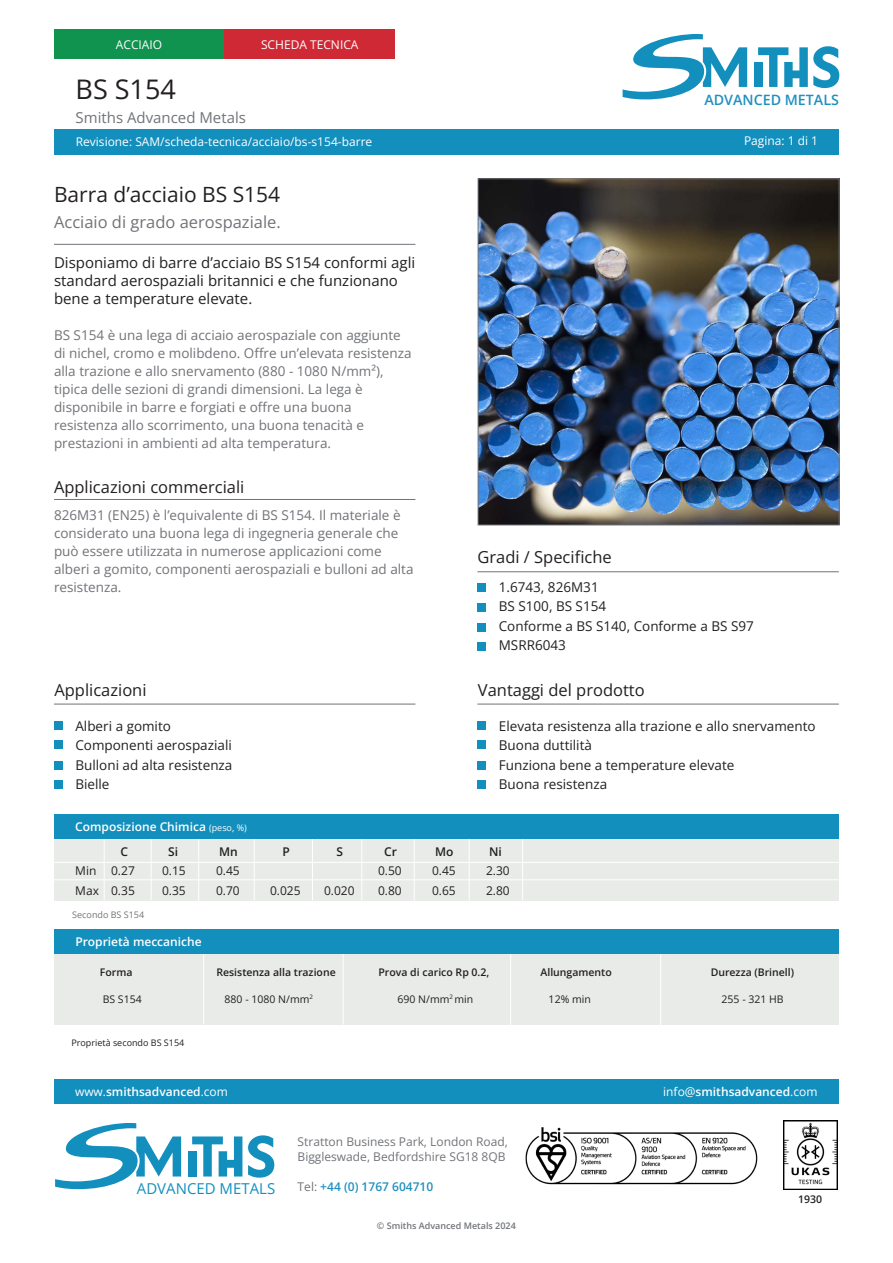
<style>
.page{position:relative;width:893px;height:1263px;background:#fff}
.page>*{position:absolute;margin:0;border:0;box-sizing:border-box;transform-origin:0 0}
.t1{font:27px "Open Sans";color:#231f20}
.t2{font:21px "Open Sans";color:#231f20}
.t3{font:16.5px "Open Sans";color:#231f20}
.t4{font:16.5px "Open Sans";color:#707378}
.t5{font:15px/18px "Open Sans";color:#231f20}
.t6{font:15px "Open Sans";color:#707378}
.t7{font:15px "Open Sans";color:#138fbe}
.t8{font:600 14.25px "Open Sans";color:#2090be}
.t9{font:13.5px/18px "Open Sans";color:#707378}
.t10{font:13.5px "Open Sans";color:#231f20}
.t11{font:12px "Open Sans";color:#fff}
.t12{font:600 12px "Open Sans";color:#fff}
.t13{font:12px "Open Sans";color:#231f20}
.t14{font:12px/15px "Open Sans";color:#707378}
.t15{font:600 12px "Open Sans";color:#2090be}
.t16{font:600 12px "Open Sans";color:#231f20}
.t17{font:600 10.5px "Open Sans";color:#231f20}
.t18{font:10.5px "Open Sans";color:#231f20}
.t19{font:600 9px "Open Sans";color:#707378}
.t20{font:9px "Open Sans";color:#231f20}
.t21{font:9px "Open Sans";color:#707378}
.s1{font-weight:400;font-size:9px}
.s2{font-weight:400}
.s3{font-weight:400;color:#707378}
</style>
<div class="page">
<div style="left:54px;top:129px;width:785px;height:25px;background:#138fbe"></div>
<img style="left:480px;top:181px;width:357px;height:342px">
<div style="left:478px;top:179px;width:361px;height:346px;border:1px solid #707378"></div>
<div style="left:54px;top:130px;width:785px;height:25px;background:#138fbe"></div>
<svg style="left:623px;top:34px;width:124px;height:65px"></svg>
<div style="left:754px;top:62px;width:8px;height:25px;background:#138fbe"></div>
<svg style="left:758px;top:46px;width:81px;height:42px"></svg>
<div style="left:54px;top:721px;width:9px;height:9px;background:#138fbe"></div>
<div style="left:54px;top:741px;width:9px;height:8px;background:#138fbe"></div>
<div style="left:54px;top:761px;width:9px;height:9px;background:#138fbe"></div>
<div style="left:54px;top:780px;width:9px;height:9px;background:#138fbe"></div>
<hr style="left:54px;top:704px;width:361px;height:1px;background:#707378">
<hr style="left:477px;top:571px;width:362px;height:1px;background:#707378">
<div style="left:54px;top:29px;width:170px;height:29px;background:#10934f"></div>
<div style="left:225px;top:29px;width:170px;height:29px;background:#cf2935"></div>
<hr style="left:54px;top:244px;width:361px;height:1px;background:#707378">
<div style="left:477px;top:721px;width:9px;height:9px;background:#138fbe"></div>
<div style="left:477px;top:741px;width:9px;height:8px;background:#138fbe"></div>
<div style="left:477px;top:761px;width:9px;height:9px;background:#138fbe"></div>
<div style="left:477px;top:780px;width:9px;height:9px;background:#138fbe"></div>
<hr style="left:477px;top:704px;width:362px;height:1px;background:#707378">
<hr style="left:54px;top:499px;width:361px;height:1px;background:#707378">
<div style="left:477px;top:584px;width:9px;height:8px;background:#138fbe"></div>
<div style="left:477px;top:603px;width:9px;height:8px;background:#138fbe"></div>
<div style="left:477px;top:623px;width:9px;height:9px;background:#138fbe"></div>
<div style="left:477px;top:642px;width:9px;height:9px;background:#138fbe"></div>
<div style="left:54px;top:1079px;width:785px;height:25px;background:#138fbe"></div>
<svg style="left:55px;top:1123px;width:126px;height:66px"></svg>
<div style="left:188px;top:1151px;width:8px;height:25px;background:#138fbe"></div>
<svg style="left:192px;top:1136px;width:50px;height:40px"></svg>
<svg style="left:248px;top:1135px;width:26px;height:43px"></svg>
<img style="left:525px;top:1127px;width:233px;height:58px">
<img style="left:783px;top:1120px;width:54px;height:69px">
<div style="left:54px;top:832px;width:785px;height:68px;background:#e8ebe8"></div>
<hr style="left:54px;top:862px;width:785px;height:1px;background:#fff">
<hr style="left:54px;top:879px;width:785px;height:1px;background:#fff">
<hr style="left:104px;top:833px;width:1px;height:67px;background:#fff">
<hr style="left:151px;top:833px;width:1px;height:67px;background:#fff">
<hr style="left:198px;top:834px;width:1px;height:67px;background:#fff">
<hr style="left:254px;top:833px;width:1px;height:67px;background:#fff">
<hr style="left:312px;top:833px;width:1px;height:67px;background:#fff">
<hr style="left:361px;top:833px;width:1px;height:67px;background:#fff">
<hr style="left:414px;top:834px;width:1px;height:67px;background:#fff">
<hr style="left:469px;top:834px;width:1px;height:66px;background:#fff">
<hr style="left:522px;top:833px;width:1px;height:67px;background:#fff">
<div style="left:54px;top:947px;width:785px;height:78px;background:#e8ebe8"></div>
<hr style="left:203px;top:948px;width:1px;height:76px;background:#fff">
<hr style="left:343px;top:948px;width:1px;height:77px;background:#fff">
<hr style="left:510px;top:950px;width:1px;height:76px;background:#fff">
<hr style="left:660px;top:951px;width:1px;height:76px;background:#fff">
<div style="left:54px;top:814px;width:785px;height:25px;background:#138fbe"></div>
<div style="left:54px;top:929px;width:785px;height:25px;background:#138fbe"></div>
<p class="t11" style="left:116px;top:37px;width:48px">ACCIAIO</p>
<p class="t11" style="left:261px;top:37px;width:99px">SCHEDA TECNICA</p>
<p class="t1" style="left:76px;top:71px;width:102px">BS S154</p>
<p class="t6" style="left:76px;top:107px;width:172px">Smiths Advanced Metals</p>
<p class="t11" style="left:76px;top:133px;width:298px">Revisione: SAM/scheda-tecnica/acciaio/bs-s154-barre</p>
<p class="t11" style="left:744px;top:132px;width:76px">Pagina: 1 di 1</p>
<p class="t8" style="left:704px;top:90px;width:136px">ADVANCED METALS</p>
<p class="t11" style="left:76px;top:136px;width:261px">Rev: SMC/info_sheet/heat_treatments/jun2021</p>
<p class="t11" style="left:747px;top:135px;width:72px">Pages: 2 of 2</p>
<p class="t2" style="left:54px;top:180px;width:228px">Barra d’acciaio BS S154</p>
<p class="t4" style="left:54px;top:211px;width:228px">Acciaio di grado aerospaziale.</p>
<p class="t5" style="left:54px;top:253px;width:363px">Disponiamo di barre d’acciaio BS S154 conformi agli standard aerospaziali britannici e che funzionano bene a temperature elevate.</p>
<p class="t9" style="left:54px;top:326px;width:359px">BS S154 è una lega di acciaio aerospaziale con aggiunte di nichel, cromo e molibdeno. Offre un’elevata resistenza alla trazione e allo snervamento (880 - 1080 N/mm²),</p>
<p class="t9" style="left:54px;top:380px;width:310px">tipica delle sezioni di grandi dimensioni. La lega è</p>
<p class="t9" style="left:54px;top:398px;width:299px">disponibile in barre e forgiati e offre una buona</p>
<p class="t9" style="left:54px;top:416px;width:312px">resistenza allo scorrimento, una buona tenacità e prestazioni in ambienti ad alta temperatura.</p>
<p class="t3" style="left:54px;top:476px;width:192px">Applicazioni commerciali</p>
<p class="t9" style="left:54px;top:506px;width:361px">826M31 (EN25) è l’equivalente di BS S154. Il materiale è considerato una buona lega di ingegneria generale che può essere utilizzata in numerose applicazioni come alberi a gomito, componenti aerospaziali e bulloni ad alta resistenza.</p>
<p class="t3" style="left:54px;top:678px;width:94px">Applicazioni</p>
<p class="t10" style="left:75px;top:716px;width:97px">Alberi a gomito</p>
<p class="t10" style="left:75px;top:736px;width:158px">Componenti aerospaziali</p>
<p class="t10" style="left:75px;top:755px;width:159px">Bulloni ad alta resistenza</p>
<p class="t10" style="left:75px;top:775px;width:36px">Bielle</p>
<p class="t12" style="left:75px;top:819px;width:173px">Composizione Chimica <span class="s1">(peso, %)</span></p>
<p class="t3" style="left:477px;top:546px;width:136px">Gradi / Specifiche</p>
<p class="t10" style="left:499px;top:578px;width:101px">1.6743, 826M31</p>
<p class="t10" style="left:499px;top:597px;width:109px">BS S100, BS S154</p>
<p class="t10" style="left:499px;top:617px;width:257px">Conforme a BS S140, Conforme a BS S97</p>
<p class="t10" style="left:499px;top:636px;width:69px">MSRR6043</p>
<p class="t3" style="left:478px;top:678px;width:168px">Vantaggi del prodotto</p>
<p class="t10" style="left:499px;top:716px;width:318px">Elevata resistenza alla trazione e allo snervamento</p>
<p class="t10" style="left:499px;top:736px;width:95px">Buona duttilità</p>
<p class="t10" style="left:499px;top:755px;width:237px">Funziona bene a temperature elevate</p>
<p class="t10" style="left:499px;top:775px;width:110px">Buona resistenza</p>
<p class="t16" style="left:120px;top:843px;width:9px">C</p>
<p class="t16" style="left:168px;top:843px;width:11px">Si</p>
<p class="t16" style="left:219px;top:843px;width:20px">Mn</p>
<p class="t16" style="left:282px;top:843px;width:9px">P</p>
<p class="t16" style="left:336px;top:843px;width:8px">S</p>
<p class="t16" style="left:384px;top:843px;width:14px">Cr</p>
<p class="t16" style="left:435px;top:843px;width:20px">Mo</p>
<p class="t16" style="left:489px;top:843px;width:14px">Ni</p>
<p class="t13" style="left:75px;top:862px;width:61px">Min 0.27</p>
<p class="t13" style="left:162px;top:862px;width:25px">0.15</p>
<p class="t13" style="left:216px;top:862px;width:25px">0.45</p>
<p class="t13" style="left:378px;top:862px;width:25px">0.50</p>
<p class="t13" style="left:432px;top:862px;width:25px">0.45</p>
<p class="t13" style="left:486px;top:862px;width:25px">2.30</p>
<p class="t13" style="left:75px;top:882px;width:61px">Max 0.35</p>
<p class="t13" style="left:162px;top:882px;width:25px">0.35</p>
<p class="t13" style="left:216px;top:882px;width:25px">0.70</p>
<p class="t13" style="left:270px;top:882px;width:32px">0.025</p>
<p class="t13" style="left:324px;top:882px;width:32px">0.020</p>
<p class="t13" style="left:378px;top:882px;width:25px">0.80</p>
<p class="t13" style="left:432px;top:882px;width:25px">0.65</p>
<p class="t13" style="left:486px;top:882px;width:25px">2.80</p>
<p class="t21" style="left:72px;top:908px;width:73px">Secondo BS S154</p>
<p class="t12" style="left:75px;top:934px;width:128px">Proprietà meccaniche</p>
<p class="t17" style="left:100px;top:965px;width:34px">Forma</p>
<p class="t17" style="left:216px;top:965px;width:121px">Resistenza alla trazione</p>
<p class="t17" style="left:378px;top:965px;width:112px">Prova di carico Rp 0.2,</p>
<p class="t17" style="left:540px;top:965px;width:73px">Allungamento</p>
<p class="t17" style="left:711px;top:965px;width:85px">Durezza (Brinell)</p>
<p class="t18" style="left:103px;top:992px;width:41px">BS S154</p>
<p class="t18" style="left:225px;top:992px;width:90px">880 - 1080 N/mm<sup>2</sup></p>
<p class="t18" style="left:398px;top:992px;width:77px">690 N/mm<sup>2</sup> min</p>
<p class="t18" style="left:549px;top:992px;width:44px">12% min</p>
<p class="t18" style="left:722px;top:992px;width:64px">255 - 321 HB</p>
<p class="t20" style="left:71px;top:1037px;width:114px">Proprietà secondo BS S154</p>
<p class="t12" style="left:75px;top:1083px;width:154px"><span class="s2">www.</span>smithsadvanced<span class="s2">.com</span></p>
<p class="t12" style="left:663px;top:1084px;width:156px"><span class="s2">info@</span>smithsadvanced<span class="s2">.com</span></p>
<p class="t7" style="left:137px;top:1178px;width:140px">ADVANCED METALS</p>
<p class="t14" style="left:298px;top:1134px;width:212px">Stratton Business Park, London Road,<br>Biggleswade, Bedfordshire SG18 8QB</p>
<p class="t15" style="left:298px;top:1178px;width:137px"><span class="s3">Tel:</span> +44 (0) 1767 604710</p>
<p class="t19" style="left:377px;top:1219px;width:140px">© Smiths Advanced Metals 2024</p>
<p class="t17" style="left:798px;top:1192px;width:26px">1930</p>
</div>
